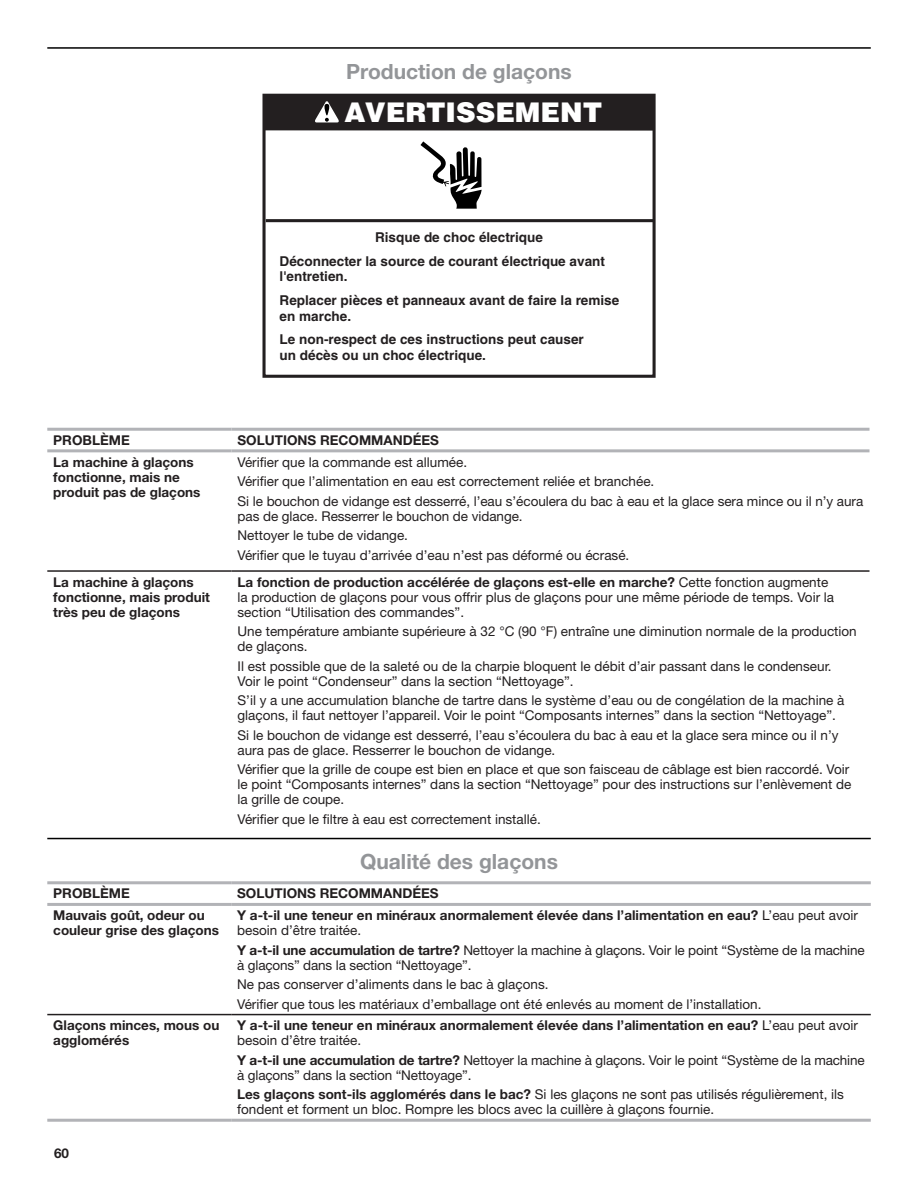
<style>
.page{position:relative;width:918px;height:1188px;background:#fff}
.page>*{position:absolute;margin:0;border:0;box-sizing:border-box;transform-origin:0 0}
.t1{font:900 27.15px "Helvetica";color:#fff}
.Heading_1_Rule{font:700 21px "Helvetica Neue LT Std";color:#939598}
.Body{font:13.5px/15px "Helvetica Neue LT Std";color:#231f20}
.Body-2{font:700 13.5px/15px "Helvetica Neue LT Std";color:#231f20}
.t2{font:700 13.5px/23.4px "Helvetica";color:#231f20}
.s1{font-weight:700}
.s2{font-weight:400}
</style>
<div class="page">
<hr style="left:47px;top:47px;width:824px;height:2px;background:#000">
<hr style="left:47px;top:838px;width:824px;height:1px;background:#000">
<hr style="left:47px;top:570px;width:185px;height:2px;background:#231f20">
<hr style="left:232px;top:570px;width:638px;height:2px;background:#231f20">
<hr style="left:47px;top:428px;width:185px;height:3px;background:#b2b3b7">
<hr style="left:232px;top:428px;width:638px;height:3px;background:#b2b3b7">
<hr style="left:47px;top:449px;width:185px;height:3px;background:#b2b3b7">
<hr style="left:232px;top:449px;width:638px;height:3px;background:#b2b3b7">
<hr style="left:47px;top:1014px;width:184px;height:1px;background:#231f20">
<hr style="left:231px;top:1014px;width:640px;height:1px;background:#231f20">
<hr style="left:47px;top:881px;width:184px;height:3px;background:#b2b3b7">
<hr style="left:231px;top:881px;width:640px;height:3px;background:#b2b3b7">
<hr style="left:47px;top:903px;width:184px;height:3px;background:#b2b3b7">
<hr style="left:231px;top:903px;width:640px;height:3px;background:#b2b3b7">
<hr style="left:47px;top:1119px;width:184px;height:3px;background:#b2b3b7">
<hr style="left:231px;top:1119px;width:640px;height:3px;background:#b2b3b7">
<div style="left:262px;top:94px;width:394px;height:284px;border:3px solid #231f20"></div>
<hr style="left:266px;top:219px;width:388px;height:3px;background:#231f20">
<div style="left:264px;top:94px;width:390px;height:37px;background:#231f20"></div>
<svg style="left:315px;top:101px;width:24px;height:22px"></svg>
<svg style="left:420px;top:141px;width:62px;height:68px"></svg>
<p class="Heading_1_Rule" style="left:346px;top:58px;width:227px">Production de glaçons</p>
<p class="t1" style="left:345px;top:95px;width:259px">AVERTISSEMENT</p>
<p class="t2" style="left:280px;top:226px;width:327px;text-indent:95px">Risque de choc électrique<br>Déconnecter la source de courant électrique avant</p>
<p class="t2" style="left:280px;top:265px;width:341px">l'entretien.<br>Replacer pièces et panneaux avant de faire la remise</p>
<p class="t2" style="left:280px;top:304px;width:306px">en marche.<br>Le non-respect de ces instructions peut causer</p>
<p class="t2" style="left:280px;top:343px;width:208px">un décès ou un choc électrique.</p>
<p class="Body-2" style="left:53px;top:432px;width:78px">PROBLÈME</p>
<p class="Body-2" style="left:238px;top:432px;width:203px">SOLUTIONS RECOMMANDÉES</p>
<p class="Body-2" style="left:53px;top:454px;width:149px">La machine à glaçons fonctionne, mais ne produit pas de glaçons</p>
<p class="Body" style="left:238px;top:454px;width:231px">Vérifier que la commande est allumée.</p>
<p class="Body" style="left:238px;top:474px;width:418px">Vérifier que l’alimentation en eau est correctement reliée et branchée.</p>
<p class="Body" style="left:238px;top:493px;width:627px">Si le bouchon de vidange est desserré, l’eau s’écoulera du bac à eau et la glace sera mince ou il n’y aura pas de glace. Resserrer le bouchon de vidange.</p>
<p class="Body" style="left:238px;top:528px;width:172px">Nettoyer le tube de vidange.</p>
<p class="Body" style="left:238px;top:547px;width:393px">Vérifier que le tuyau d’arrivée d’eau n’est pas déformé ou écrasé.</p>
<p class="Body-2" style="left:53px;top:574px;width:158px">La machine à glaçons fonctionne, mais produit très peu de glaçons</p>
<p class="Body" style="left:238px;top:574px;width:598px"><span class="s1">La fonction de production accélérée de glaçons est-elle en marche?</span> Cette fonction augmente la production de glaçons pour vous offrir plus de glaçons pour une même période de temps. Voir la section “Utilisation des commandes”.</p>
<p class="Body" style="left:238px;top:624px;width:621px">Une température ambiante supérieure à 32 °C (90 °F) entraîne une diminution normale de la production de glaçons.</p>
<p class="Body" style="left:238px;top:658px;width:596px">Il est possible que de la saleté ou de la charpie bloquent le débit d’air passant dans le condenseur.<br>Voir le point “Condenseur” dans la section “Nettoyage”.</p>
<p class="Body" style="left:238px;top:693px;width:608px">S’il y a une accumulation blanche de tartre dans le système d’eau ou de congélation de la machine à glaçons, il faut nettoyer l’appareil. Voir le point “Composants internes” dans la section “Nettoyage”.</p>
<p class="Body" style="left:238px;top:727px;width:603px">Si le bouchon de vidange est desserré, l’eau s’écoulera du bac à eau et la glace sera mince ou il n’y aura pas de glace. Resserrer le bouchon de vidange.</p>
<p class="Body" style="left:238px;top:762px;width:615px">Vérifier que la grille de coupe est bien en place et que son faisceau de câblage est bien raccordé. Voir le point “Composants internes” dans la section “Nettoyage” pour des instructions sur l’enlèvement de la grille de coupe.</p>
<p class="Body" style="left:238px;top:811px;width:305px">Vérifier que le filtre à eau est correctement installé.</p>
<p class="Heading_1_Rule" style="left:360px;top:849px;width:199px">Qualité des glaçons</p>
<p class="Body-2" style="left:53px;top:886px;width:78px">PROBLÈME</p>
<p class="Body-2" style="left:237px;top:886px;width:203px">SOLUTIONS RECOMMANDÉES</p>
<p class="Body-2" style="left:53px;top:907px;width:167px">Mauvais goût, odeur ou couleur grise des glaçons</p>
<p class="Body-2" style="left:237px;top:907px;width:622px">Y a-t-il une teneur en minéraux anormalement élevée dans l’alimentation en eau? <span class="s2">L’eau peut avoir besoin d’être traitée.</span></p>
<p class="Body" style="left:237px;top:942px;width:629px"><span class="s1">Y a-t-il une accumulation de tartre?</span> Nettoyer la machine à glaçons. Voir le point “Système de la machine à glaçons” dans la section “Nettoyage”.</p>
<p class="Body" style="left:237px;top:977px;width:313px">Ne pas conserver d’aliments dans le bac à glaçons.</p>
<p class="Body" style="left:237px;top:996px;width:526px">Vérifier que tous les matériaux d’emballage ont été enlevés au moment de l’installation.</p>
<p class="Body-2" style="left:53px;top:1018px;width:168px">Glaçons minces, mous ou agglomérés</p>
<p class="Body-2" style="left:237px;top:1018px;width:622px">Y a-t-il une teneur en minéraux anormalement élevée dans l’alimentation en eau? <span class="s2">L’eau peut avoir besoin d’être traitée.</span></p>
<p class="Body" style="left:237px;top:1052px;width:629px"><span class="s1">Y a-t-il une accumulation de tartre?</span> Nettoyer la machine à glaçons. Voir le point “Système de la machine à glaçons” dans la section “Nettoyage”.</p>
<p class="Body" style="left:237px;top:1087px;width:608px"><span class="s1">Les glaçons sont-ils agglomérés dans le bac?</span> Si les glaçons ne sont pas utilisés régulièrement, ils fondent et forment un bloc. Rompre les blocs avec la cuillère à glaçons fournie.</p>
<p class="Body-2" style="left:54px;top:1146px;width:17px">60</p>
</div>
